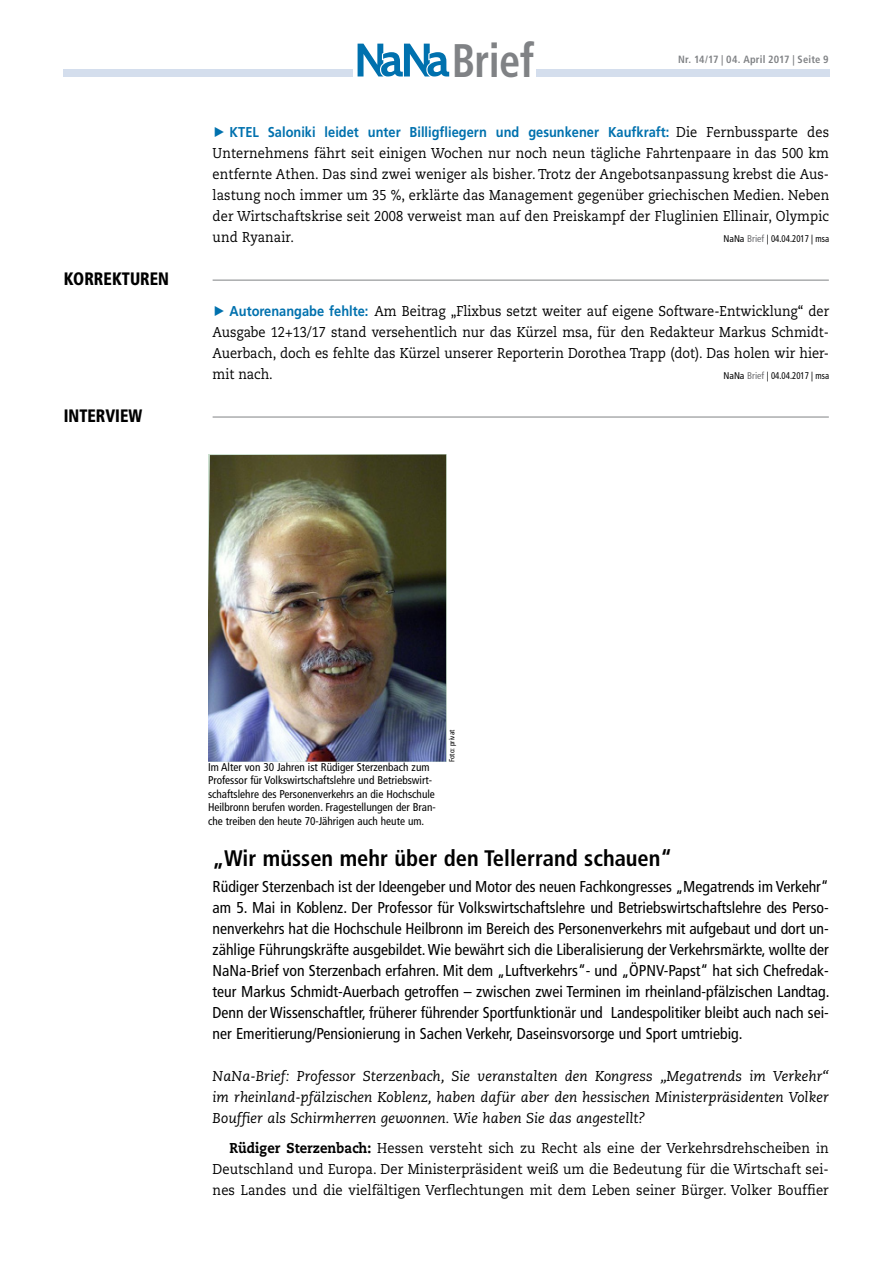
<style>
.page{position:relative;width:893px;height:1263px;background:#fff}
.page>*{position:absolute;margin:0;border:0;box-sizing:border-box;transform-origin:0 0}
.t1{font:700 condensed 47.1px "Frutiger LT Std";letter-spacing:-.015em;color:#808285;scale:.9 1}
.t2{font:700 condensed 22.5px "Frutiger LT Std";color:#000}
.t3{font:900 condensed 18px "Frutiger LT Std";color:#000;scale:.9 1}
.t4{font:condensed 15.75px/21px "Frutiger LT Std";color:#000;text-align:justify}
.t5{font:14.25px/21px "Caecilia LT Std";letter-spacing:.005em;color:#000;text-align:justify;scale:.9 1}
.t6{font:14.25px/21px "Caecilia LT Std";letter-spacing:.005em;color:#000;text-align:justify;scale:.91 1}
.t7{font:italic 14.25px/21px "Caecilia LT Std";letter-spacing:.005em;color:#000;text-align:justify}
.t8{font:700 14.25px "Frutiger LT Std";color:#0071ae;scale:.9 1}
.t9{font:condensed 11.25px/13.5px "Frutiger LT Std";color:#000}
.t10{font:700 condensed 10.5px "Frutiger LT Std";letter-spacing:.015em;color:#808285}
.t11{font:condensed 9.75px "Frutiger LT Std";color:#000}
.t12{font:condensed 7.5px "Frutiger LT Std";letter-spacing:.005em;color:#000}
.s1{font-family:"The Sans Os F";font-weight:400}
.s2{font-family:"Caecilia LT Std";font-weight:400;color:#000}
.s3{color:#6d6e71}
.s4{font-family:"The Sans Os F";color:#0071ae}
.s5{font-family:"Frutiger LT Std";font-weight:700;color:#0071ae}
.s6{font-weight:800}
</style>
<div class="page">
<div style="left:64px;top:69px;width:289px;height:8px;background:#d4deed"></div>
<div style="left:536px;top:69px;width:293px;height:8px;background:#d4deed"></div>
<svg style="left:358px;top:44px;width:91px;height:33px"></svg>
<hr style="left:213px;top:280px;width:616px;height:1px;background:#808285">
<hr style="left:213px;top:417px;width:616px;height:1px;background:#808285">
<img style="left:208px;top:454px;width:238px;height:308px">
<p class="t3" style="left:64px;top:268px;width:118px">KORREKTUREN</p>
<p class="t3" style="left:64px;top:405px;width:89px">INTERVIEW</p>
<h1 class="t1" style="left:452px;top:32px;width:93px">Brief</h1>
<p class="t10" style="left:678px;top:53px;width:152px">Nr. 14/17 | 04. April 2017 | Seite 9</p>
<p class="t8" style="left:213px;top:124px;width:686px"><span class="s1">▶</span> KTEL Saloniki leidet unter Billigfliegern und gesunkener Kaufkraft: <span class="s2">Die Fernbussparte des</span></p>
<p class="t5" style="left:213px;top:143px;width:687px">Unternehmens fährt seit einigen Wochen nur noch neun tägliche Fahrtenpaare in das 500 km entfernte Athen. Das sind zwei weniger als bisher. Trotz der Angebotsanpassung krebst die Aus&shy;lastung noch immer um 35 %, erklärte das Management gegenüber griechischen Medien. Neben der Wirtschaftskrise seit 2008 verweist man auf den Preiskampf der Fluglinien Ellinair, Olympic und Ryanair.</p>
<p class="t11" style="left:723px;top:233px;width:107px">NaNa <span class="s3">Brief</span> | 04.04.2017 | msa</p>
<p class="t5" style="left:213px;top:301px;width:687px"><span class="s4">▶</span> <span class="s5">Autorenangabe fehlte:</span> Am Beitrag „Flixbus setzt weiter auf eigene Software-Entwicklung“ der Ausgabe 12+13/17 stand versehentlich nur das Kürzel msa, für den Redakteur Markus Schmidt-Auerbach, doch es fehlte das Kürzel unserer Reporterin Dorothea Trapp (dot). Das holen wir hier&shy;mit nach.</p>
<p class="t11" style="left:723px;top:370px;width:107px">NaNa <span class="s3">Brief</span> | 04.04.2017 | msa</p>
<p class="t9" style="left:208px;top:760px;width:229px">Im Alter von 30 Jahren ist Rüdiger Sterzenbach zum Professor für Volkswirtschaftslehre und Betriebswirt&shy;schaftslehre des Personenverkehrs an die Hochschule Heilbronn berufen worden. Fragestellungen der Bran&shy;che treiben den heute 70-Jährigen auch heute um.</p>
<p class="t12" style="left:447px;top:762px;width:34px;rotate:-90deg">Foto: privat</p>
<h2 class="t2" style="left:213px;top:845px;width:461px">„Wir müssen mehr über den Tellerrand schauen“</h2>
<p class="t4" style="left:213px;top:876px;width:618px">Rüdiger Sterzenbach ist der Ideengeber und Motor des neuen Fachkongresses „Megatrends im Verkehr“ am 5. Mai in Koblenz. Der Professor für Volkswirtschaftslehre und Betriebswirtschaftslehre des Perso&shy;nenverkehrs hat die Hochschule Heilbronn im Bereich des Personenverkehrs mit aufgebaut und dort un&shy;zählige Führungskräfte ausgebildet. Wie bewährt sich die Liberalisierung der Verkehrsmärkte, wollte der NaNa-Brief von Sterzenbach erfahren. Mit dem „Luftverkehrs“- und „ÖPNV-Papst“ hat sich Chefredak&shy;teur Markus Schmidt-Auerbach getroffen – zwischen zwei Terminen im rheinland-pfälzischen Landtag.<br>Denn der Wissenschaftler, früherer führender Sportfunktionär und Landespolitiker bleibt auch nach sei&shy;ner Emeritierung/Pensionierung in Sachen Verkehr, Daseinsvorsorge und Sport umtriebig.</p>
<p class="t7" style="left:213px;top:1066px;width:618px">NaNa-Brief: Professor Sterzenbach, Sie veranstalten den Kongress „Megatrends im Verkehr“ im rheinland-pfälzischen Koblenz, haben dafür aber den hessischen Ministerpräsidenten Volker Bouffier als Schirmherren gewonnen. Wie haben Sie das angestellt?</p>
<p class="t6" style="left:213px;top:1137px;width:679px;text-indent:17px"><span class="s6">Rüdiger Sterzenbach:</span> Hessen versteht sich zu Recht als eine der Verkehrsdrehscheiben in Deutschland und Europa. Der Ministerpräsident weiß um die Bedeutung für die Wirtschaft sei&shy;nes Landes und die vielfältigen Verflechtungen mit dem Leben seiner Bürger. Volker Bouffier</p>
</div>
